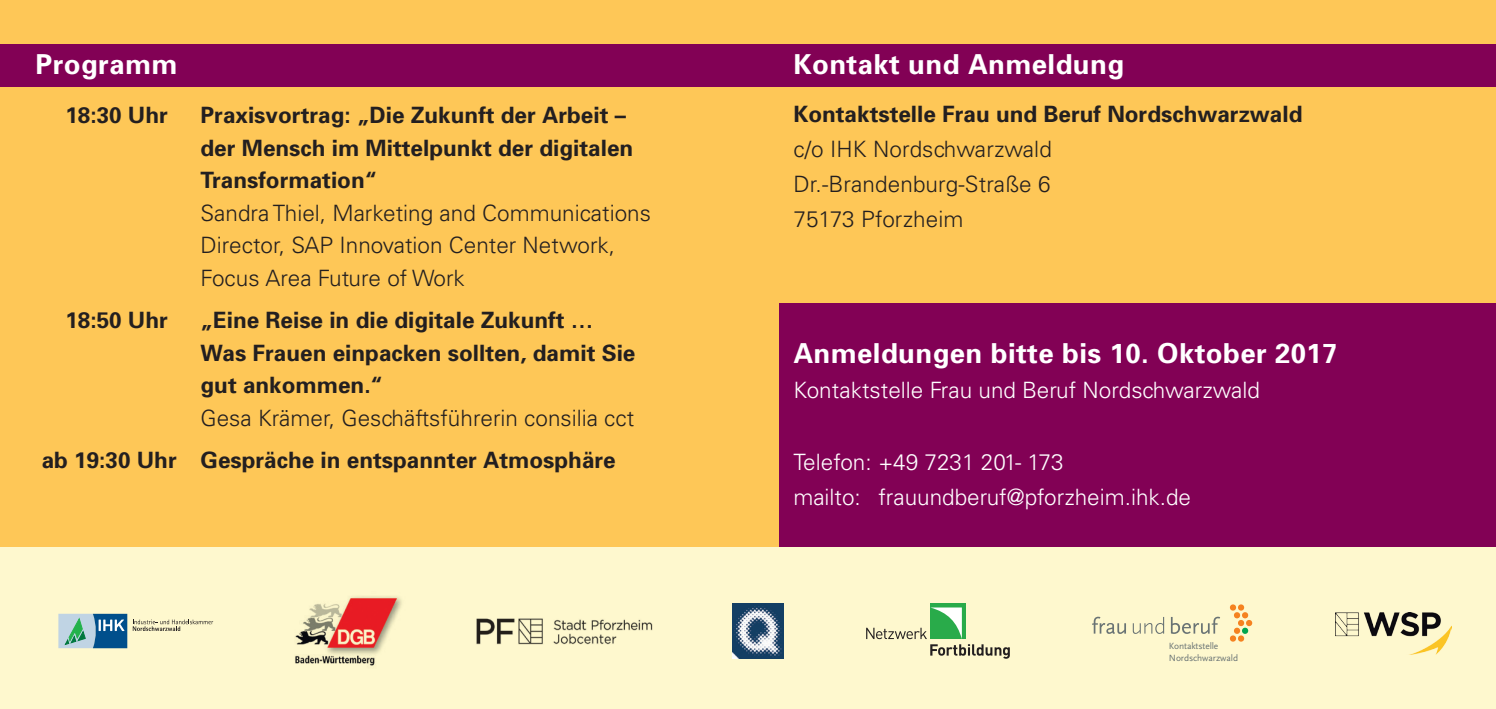
<style>
.page{position:relative;width:1496px;height:709px;background:#fff}
.page>*{position:absolute;margin:0;border:0;box-sizing:border-box;transform-origin:0 0}
.t1{font:700 27.5px "Univers";letter-spacing:.015em;color:#fff}
.t2{font:700 22.5px/32.5px "Univers";color:#231f20}
.t3{font:300 22.5px/32.5px "Univers";color:#231f20}
.t4{font:300 22.5px "Univers";color:#fff}
.t5{font:9.5px/11.2px "Scala Sans";letter-spacing:-.01em;color:#697374}
</style>
<div class="page">
<div style="left:0;top:0;width:1495px;height:709px;background:#fec757"></div>
<div style="left:779px;top:303px;width:716px;height:273px;background:#820155"></div>
<div style="left:0;top:547px;width:1495px;height:162px;background:#fef8ce"></div>
<div style="left:0;top:44px;width:1495px;height:42px;background:#820155"></div>
<div style="left:930px;top:603px;width:36px;height:36px;background:#29ab4a"></div>
<svg style="left:866px;top:607px;width:143px;height:51px"></svg>
<img style="left:1335px;top:612px;width:116px;height:43px">
<img style="left:295px;top:596px;width:107px;height:70px">
<svg style="left:133px;top:619px;width:80px;height:12px"></svg>
<svg style="left:58px;top:613px;width:69px;height:35px"></svg>
<img style="left:476px;top:618px;width:177px;height:27px">
<img style="left:733px;top:604px;width:50px;height:54px">
<svg style="left:1092px;top:616px;width:128px;height:18px"></svg>
<svg style="left:1229px;top:604px;width:23px;height:38px"></svg>
<p class="t1" style="left:35px;top:46px;width:143px">Programm</p>
<p class="t2" style="left:65px;top:98px;width:104px">18:30 Uhr</p>
<p class="t2" style="left:200px;top:98px;width:427px">Praxisvortrag: „Die Zukunft der Arbeit –</p>
<p class="t2" style="left:200px;top:130px;width:434px">der Mensch im Mittelpunkt der digitalen<br>Transformation“</p>
<p class="t3" style="left:200px;top:196px;width:452px">Sandra Thiel, Marketing and Communications<br>Director, SAP Innovation Center Network,</p>
<p class="t3" style="left:200px;top:261px;width:266px">Focus Area Future of Work</p>
<p class="t2" style="left:65px;top:303px;width:104px">18:50 Uhr</p>
<p class="t2" style="left:200px;top:303px;width:436px">„Eine Reise in die digitale Zukunft …<br>Was Frauen einpacken sollten, damit Sie gut ankommen.“</p>
<p class="t3" style="left:200px;top:401px;width:435px">Gesa Krämer, Geschäftsführerin consilia cct</p>
<p class="t2" style="left:42px;top:443px;width:575px">ab 19:30 Uhr Gespräche in entspannter Atmosphäre</p>
<p class="t1" style="left:793px;top:46px;width:332px">Kontakt und Anmeldung</p>
<p class="t2" style="left:793px;top:97px;width:510px">Kontaktstelle Frau und Beruf Nordschwarzwald</p>
<p class="t3" style="left:793px;top:132px;width:260px">c/o IHK Nordschwarzwald</p>
<p class="t3" style="left:793px;top:167px;width:259px">Dr.-Brandenburg-Straße 6</p>
<p class="t3" style="left:793px;top:202px;width:172px">75173 Pforzheim</p>
<p class="t1" style="left:793px;top:335px;width:546px">Anmeldungen bitte bis 10. Oktober 2017</p>
<p class="t4" style="left:793px;top:376px;width:468px">Kontaktstelle Frau und Beruf Nordschwarzwald</p>
<p class="t4" style="left:793px;top:448px;width:272px">Telefon: +49 7231 201- 173</p>
<p class="t4" style="left:793px;top:483px;width:399px">mailto: frauundberuf@pforzheim.ihk.de</p>
<p class="t5" style="left:1168px;top:641px;width:71px">Kontaktstelle<br>Nordschwarzwald</p>
</div>
